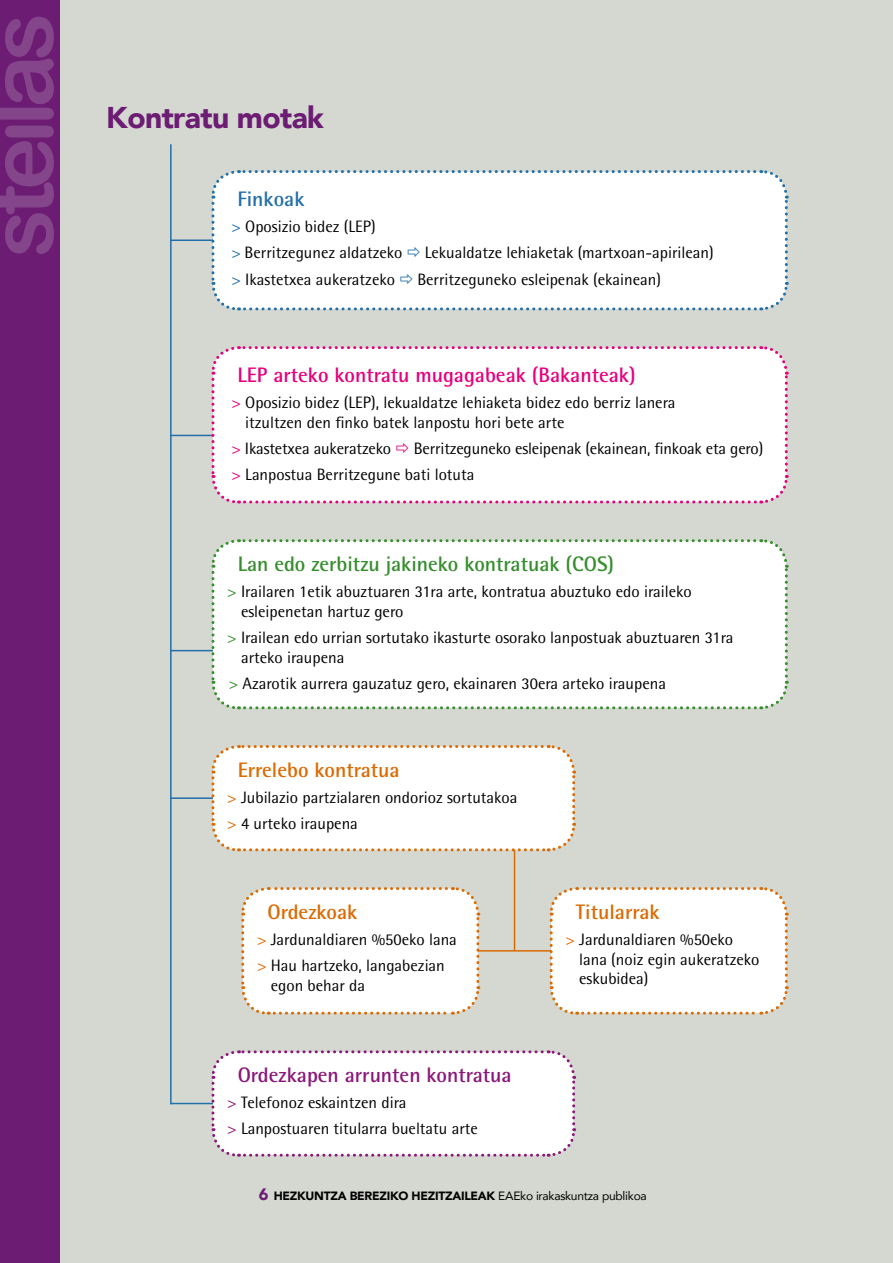
<style>
.page{position:relative;width:893px;height:1263px;background:#d4d8d0}
.page>*{position:absolute;margin:0;border:0;box-sizing:border-box;transform-origin:0 0}
.t1{font:90px "Arial Rounded MT Bold";letter-spacing:-.07em;color:#85458a}
.t2{font:900 30px "Avenir";letter-spacing:-.02em;color:#6d1c74}
.t3{font:700 21px "Rotis Semi Sans";color:#e6007d}
.t4{font:700 21px "Rotis Semi Sans";color:#378e2e}
.t5{font:700 21px "Rotis Semi Sans";color:#dc6a02}
.t6{font:700 21px "Rotis Semi Sans";color:#8b1878}
.t7{font:700 21px "Rotis Semi Sans";color:#236fa8}
.t8{font:16.5px/19.8px "Rotis Semi Sans";color:#000}
.t9{font:900 12px "Avenir";letter-spacing:-.02em;color:#000}
.s1{color:#236fa8}
.s2{color:#e6007d}
.s3{color:#378e2e}
.s4{color:#dc6a02}
.s5{color:#8b1878}
.s6{font-size:16.5px;color:#6d1c74}
.s7{font-weight:400}
</style>
<div class="page">
<div style="left:0;top:0;width:60px;height:1263px;background:#6d1c74"></div>
<hr style="left:170px;top:144px;width:2px;height:960px;background:#236fa8">
<hr style="left:170px;top:650px;width:116px;height:1px;background:#236fa8">
<div style="left:210px;top:539px;width:579px;height:171px;background:#fff"></div>
<hr style="left:170px;top:435px;width:116px;height:1px;background:#236fa8">
<hr style="left:170px;top:239px;width:116px;height:2px;background:#236fa8">
<hr style="left:514px;top:835px;width:1px;height:116px;background:#dc6a02">
<hr style="left:170px;top:797px;width:116px;height:2px;background:#236fa8">
<svg style="left:210px;top:745px;width:367px;height:108px;background:#fbf8f5"></svg>
<hr style="left:464px;top:950px;width:101px;height:1px;background:#dc6a02">
<svg style="left:548px;top:887px;width:241px;height:128px;background:#fbf9f5"></svg>
<svg style="left:241px;top:887px;width:240px;height:128px;background:#fbf9f6"></svg>
<hr style="left:170px;top:1103px;width:116px;height:1px;background:#236fa8">
<svg style="left:210px;top:1050px;width:367px;height:107px;background:#f9f6f8"></svg>
<div style="left:210px;top:346px;width:579px;height:158px;background:#fff"></div>
<div style="left:210px;top:170px;width:579px;height:141px;background:#fff"></div>
<h1 class="t1" style="left:-32px;top:258px;width:246px;rotate:-90deg">steilas</h1>
<h2 class="t2" style="left:106px;top:92px;width:219px">Kontratu motak</h2>
<p class="t7" style="left:237px;top:186px;width:68px">Finkoak</p>
<p class="t8" style="left:231px;top:213px;width:172px;line-height:26.2px"><span class="s1">&gt;</span> Oposizio bidez (LEP)<br><span class="s1">&gt;</span> Berritzegunez aldatzeko</p>
<p class="t8" style="left:425px;top:243px;width:290px">Lekualdatze lehiaketak (martxoan-apirilean)</p>
<p class="t8" style="left:231px;top:269px;width:165px"><span class="s1">&gt;</span> Ikastetxea aukeratzeko</p>
<p class="t8" style="left:417px;top:269px;width:245px">Berritzeguneko esleipenak (ekainean)</p>
<p class="t3" style="left:237px;top:362px;width:400px">LEP arteko kontratu mugagabeak (Bakanteak)</p>
<p class="t8" style="left:245px;top:393px;width:432px;text-indent:-14px"><span class="s2">&gt;</span> Oposizio bidez (LEP), lekualdatze lehiaketa bidez edo berriz lanera itzultzen den finko batek lanpostu hori bete arte</p>
<p class="t8" style="left:231px;top:439px;width:161px"><span class="s2">&gt;</span> Ikastetxea aukeratzeko</p>
<p class="t8" style="left:231px;top:435px;width:533px;line-height:26.2px;text-indent:182px">Berritzeguneko esleipenak (ekainean, finkoak eta gero) <span class="s2">&gt;</span> Lanpostua Berritzegune bati lotuta</p>
<p class="t4" style="left:238px;top:551px;width:378px">Lan edo zerbitzu jakineko kontratuak (COS)</p>
<p class="t8" style="left:241px;top:581px;width:452px;text-indent:-14px"><span class="s3">&gt;</span> Irailaren 1etik abuztuaren 31ra arte, kontratua abuztuko edo iraileko esleipenetan hartuz gero</p>
<p class="t8" style="left:241px;top:627px;width:494px;text-indent:-14px"><span class="s3">&gt;</span> Irailean edo urrian sortutako ikasturte osorako lanpostuak abuztuaren 31ra arteko iraupena</p>
<p class="t8" style="left:229px;top:673px;width:439px"><span class="s3">&gt;</span> Azarotik aurrera gauzatuz gero, ekainaren 30era arteko iraupena</p>
<p class="t5" style="left:238px;top:757px;width:163px">Errelebo kontratua</p>
<p class="t8" style="left:227px;top:784px;width:292px;line-height:26.2px"><span class="s4">&gt;</span> Jubilazio partzialaren ondorioz sortutakoa <span class="s4">&gt;</span> 4 urteko iraupena</p>
<p class="t5" style="left:267px;top:899px;width:91px">Ordezkoak</p>
<p class="t8" style="left:257px;top:926px;width:201px;line-height:26.2px"><span class="s4">&gt;</span> Jardunaldiaren %50eko lana <span class="s4">&gt;</span> Hau hartzeko, langabezian</p>
<p class="t8" style="left:271px;top:975px;width:96px">egon behar da</p>
<p class="t6" style="left:238px;top:1062px;width:275px">Ordezkapen arrunten kontratua</p>
<p class="t8" style="left:227px;top:1089px;width:252px;line-height:26.2px"><span class="s5">&gt;</span> Telefonoz eskaintzen dira<br><span class="s5">&gt;</span> Lanpostuaren titularra bueltatu arte</p>
<p class="t5" style="left:576px;top:899px;width:85px">Titularrak</p>
<p class="t8" style="left:579px;top:929px;width:182px;text-indent:-14px"><span class="s4">&gt;</span> Jardunaldiaren %50eko lana (noiz egin aukeratzeko eskubidea)</p>
<p class="t9" style="left:259px;top:1186px;width:389px"><span class="s6">6</span> HEZKUNTZA BEREZIKO HEZITZAILEAK <span class="s7">EAEko irakaskuntza publikoa</span></p>
</div>
